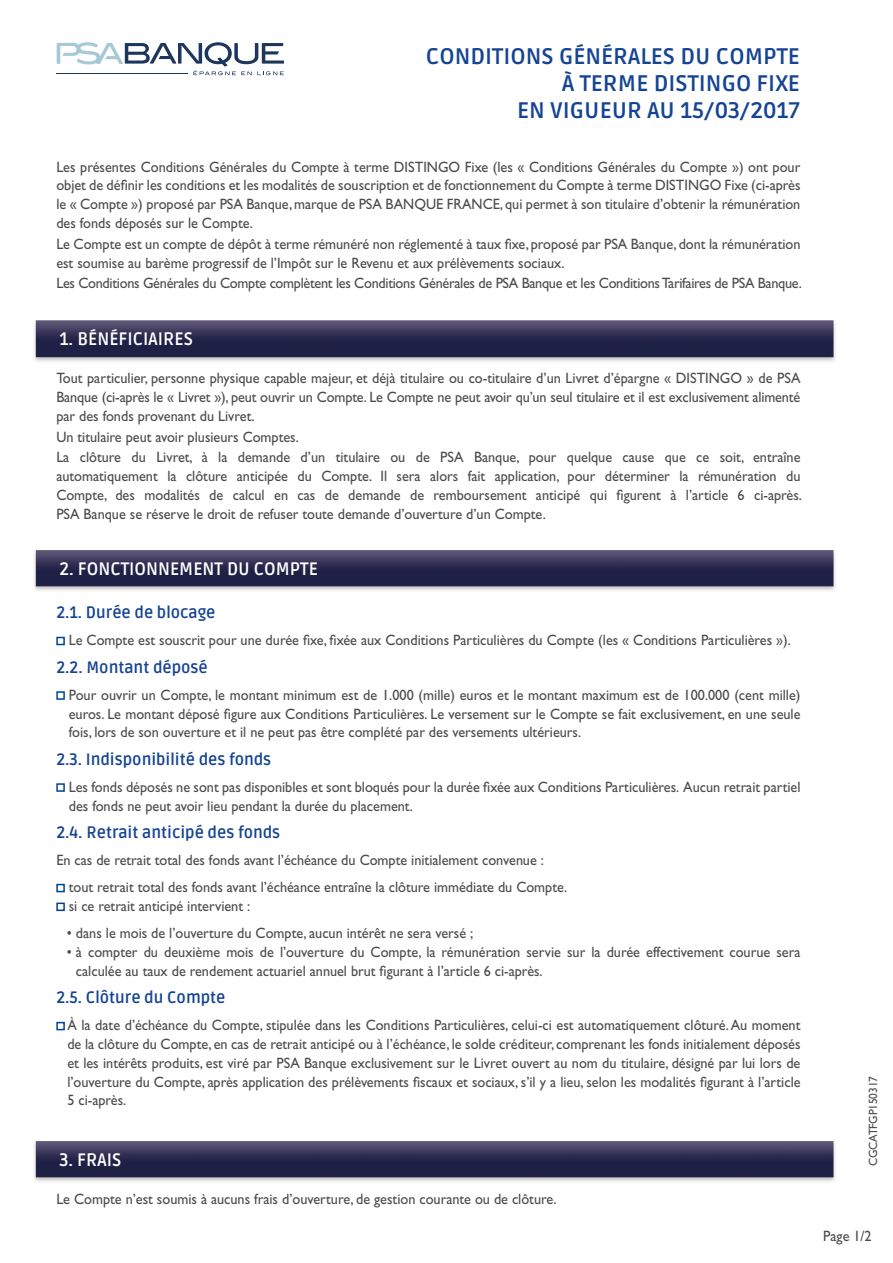
<style>
.page{position:relative;width:893px;height:1263px;background:#fff}
.page>*{position:absolute;margin:0;border:0;box-sizing:border-box;transform-origin:0 0}
.t1{font:700 22.5px/27px "Ruda";color:#144493;text-align:center}
.t2{font:700 18px "Ruda";color:#fff;scale:.95 1}
.t3{font:700 16.5px "Ruda";color:#144493;scale:.95 1}
.t4{font:15px/18.8px "Gill Sans Std";color:#4b4b4d;text-align:justify;scale:.95 1}
.t5{font:15px "Gill Sans Std";letter-spacing:-.02em;color:#4b4b4d;scale:.95 1}
.t6{font:12px "Gill Sans Std";letter-spacing:-.015em;color:#4b4b4d;scale:.95 1}
</style>
<div class="page">
<img style="left:34px;top:550px;width:802px;height:41px">
<div style="left:56px;top:637px;width:9px;height:8px;border:2px solid #004595"></div>
<div style="left:56px;top:691px;width:9px;height:9px;border:2px solid #004595"></div>
<div style="left:56px;top:783px;width:9px;height:9px;border:2px solid #004595"></div>
<div style="left:56px;top:884px;width:9px;height:8px;border:2px solid #004595"></div>
<div style="left:56px;top:902px;width:9px;height:9px;border:2px solid #004595"></div>
<div style="left:56px;top:1022px;width:9px;height:8px;border:2px solid #004595"></div>
<img style="left:34px;top:320px;width:802px;height:42px">
<svg style="left:57px;top:42px;width:227px;height:33px"></svg>
<img style="left:34px;top:1141px;width:802px;height:41px">
<h1 class="t1" style="left:426px;top:44px;width:376px">CONDITIONS GÉNÉRALES DU COMPTE<br>À TERME DISTIN</h1>
<h1 class="t1" style="left:517px;top:71px;width:284px;text-align:right">GO FIXE<br>EN VIGUEUR AU 15/03/2017</h1>
<p class="t4" style="left:56px;top:157px;width:785px">Les présentes Conditions Générales du Compte à terme DISTINGO Fixe (les « Conditions Générales du Compte ») ont pour objet de définir les conditions et les modalités de souscription et de fonctionnement du Compte à terme DISTINGO Fixe (ci-après le « Compte ») proposé par PSA Banque, marque de PSA BANQUE FRANCE, qui permet à son titulaire d’obtenir la rémunération des fonds déposés sur le Compte.</p>
<p class="t4" style="left:56px;top:234px;width:785px">Le Compte est un compte de dépôt à terme rémunéré non réglementé à taux fixe, proposé par PSA Banque, dont la rémunération est soumise au barème progressif de l’Impôt sur le Revenu et aux prélèvements sociaux.</p>
<p class="t5" style="left:56px;top:275px;width:786px">Les Conditions Générales du Compte complètent les Conditions Générales de PSA Banque et les Conditions Tarifaires de PSA Banque.</p>
<p class="t2" style="left:60px;top:329px;width:142px">1. BÉNÉFICIAIRES</p>
<p class="t4" style="left:56px;top:369px;width:785px">Tout particulier, personne physique capable majeur, et déjà titulaire ou co-titulaire d’un Livret d’épargne « DISTINGO » de PSA Banque (ci-après le « Livret »), peut ouvrir un Compte. Le Compte ne peut avoir qu’un seul titulaire et il est exclusivement alimenté par des fonds provenant du Livret.</p>
<p class="t4" style="left:56px;top:426px;width:785px;line-height:20.9px">Un titulaire peut avoir plusieurs Comptes.<br>La clôture du Livret, à la demande d’un titulaire ou de PSA Banque, pour quelque cause que ce soit, entraîne</p>
<p class="t4" style="left:56px;top:467px;width:786px">automatiquement la clôture anticipée du Compte. Il sera alors fait application, pour déterminer la rémunération du Compte, des modalités de calcul en cas de demande de remboursement anticipé qui figurent à l’article 6 ci-après.<br>PSA Banque se réserve le droit de refuser toute demande d’ouverture d’un Compte.</p>
<p class="t2" style="left:60px;top:559px;width:273px">2. FONCTIONNEMENT DU COMPTE</p>
<p class="t3" style="left:56px;top:603px;width:169px">2.1. DURÉE DE BLOCAGE</p>
<p class="t4" style="left:69px;top:631px;width:762px">Le Compte est souscrit pour une durée fixe, fixée aux Conditions Particulières du Compte (les « Conditions Particulières »).</p>
<p class="t3" style="left:56px;top:658px;width:161px">2.2. M ONTANT DÉPOSÉ</p>
<p class="t4" style="left:69px;top:685px;width:772px">Pour ouvrir un Compte, le montant minimum est de 1.000 (mille) euros et le montant maximum est de 100.000 (cent mille) euros. Le montant déposé figure aux Conditions Particulières. Le versement sur le Compte se fait exclusivement, en une seule fois, lors de son ouverture et il ne peut pas être complété par des versements ultérieurs.</p>
<p class="t3" style="left:56px;top:750px;width:228px">2.3. I NDISPONIBILITÉ DES FONDS</p>
<p class="t4" style="left:69px;top:777px;width:772px">Les fonds déposés ne sont pas disponibles et sont bloqués pour la durée fixée aux Conditions Particulières. Aucun retrait partiel des fonds ne peut avoir lieu pendant la durée du placement.</p>
<p class="t3" style="left:56px;top:823px;width:237px">2.4. RETRAIT ANTICIPÉ DES FONDS</p>
<p class="t4" style="left:69px;top:846px;width:526px;line-height:27.3px;text-indent:-12px">En cas de retrait total des fonds avant l’échéance du Compte initialement convenue : tout retrait total des fonds avant l’échéance entraîne la clôture immédiate du Compte.</p>
<p class="t4" style="left:69px;top:897px;width:193px">si ce retrait anticipé intervient :</p>
<p class="t4" style="left:67px;top:924px;width:429px">• dans le mois de l’ouverture du Compte, aucun intérêt ne sera versé ;</p>
<p class="t4" style="left:76px;top:943px;width:764px;text-indent:-9px">• à compter du deuxième mois de l’ouverture du Compte, la rémunération servie sur la durée effectivement courue sera calculée au taux de rendement actuariel annuel brut figurant à l’article 6 ci-après.</p>
<p class="t3" style="left:56px;top:988px;width:180px">2.5. CLÔTURE DU COMPTE</p>
<p class="t4" style="left:67px;top:1016px;width:773px">À la date d’échéance du Compte, stipulée dans les Conditions Particulières, celui-ci est automatiquement clôturé. Au moment de la clôture du Compte, en cas de retrait anticipé ou à l’échéance, le solde créditeur, comprenant les fonds initialement déposés et les intérêts produits, est viré par PSA Banque exclusivement sur le Livret ouvert au nom du titulaire, désigné par lui lors de l’ouverture du Compte, après application des prélèvements fiscaux et sociaux, s’il y a lieu, selon les modalités figurant à l’article 5 ci-après.</p>
<p class="t2" style="left:60px;top:1149px;width:67px">3. FRAIS</p>
<p class="t4" style="left:56px;top:1189px;width:528px">Le Compte n’est soumis à aucuns frais d’ouverture, de gestion courante ou de clôture.</p>
<p class="t6" style="left:866px;top:1166px;width:96px;rotate:-90deg">CGCATFGP150317</p>
<p class="t4" style="left:823px;top:1227px;width:53px">Page 1/2</p>
</div>
